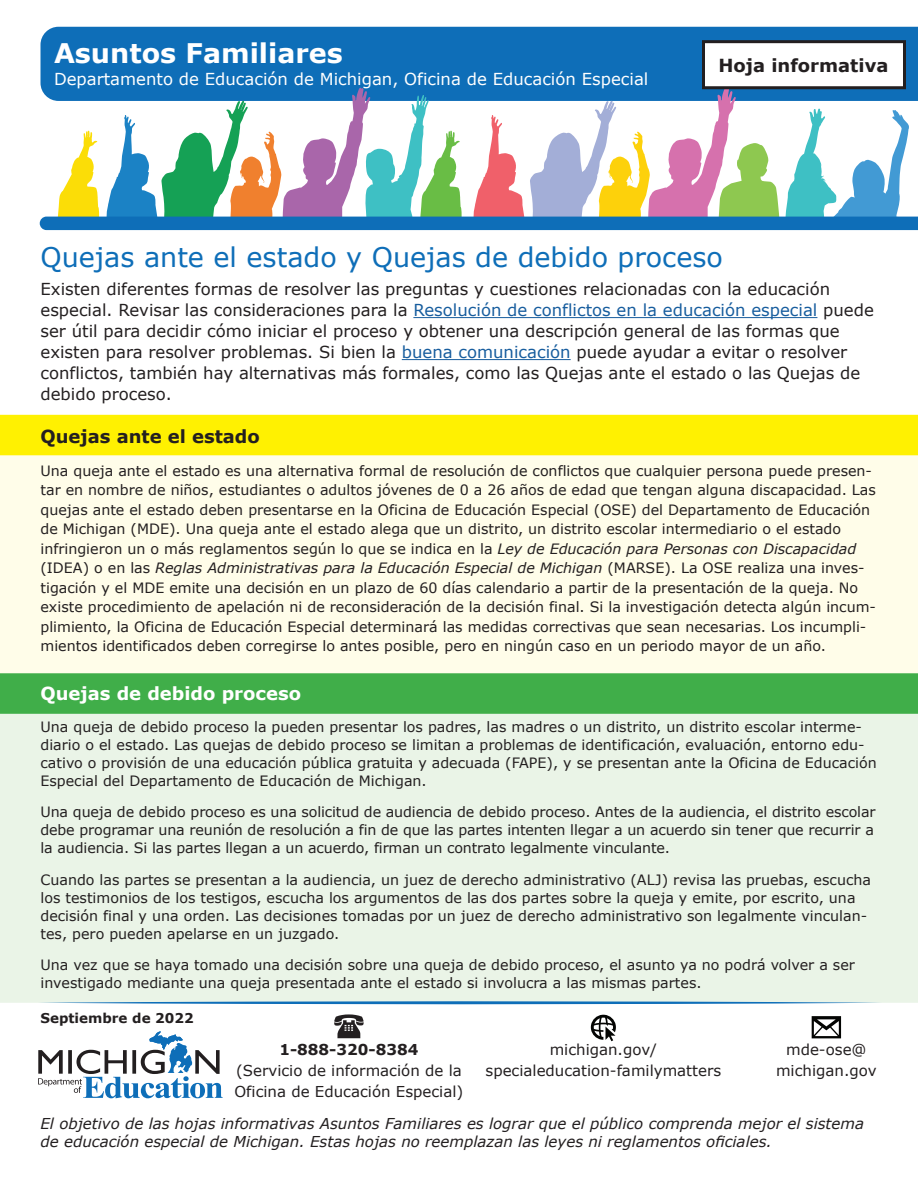
<style>
.page{position:relative;width:918px;height:1188px;background:#fff}
.page>*{position:absolute;margin:0;border:0;box-sizing:border-box;transform-origin:0 0}
.t1{font:27px "Verdana";color:#0e6eb8}
.t2{font:700 27px "Verdana";color:#fff}
.H3b{font:700 18px "Verdana";color:#fff}
.H3a{font:700 18px "Verdana";color:#231f20}
.FactSheet{font:700 18px "Verdana";color:#231f20}
.t3{font:16.5px/21px "Verdana";color:#231f20}
.t4{font:16.5px "Verdana";color:#fff}
.t5{font:italic 15px/18px "Verdana";color:#231f20}
.t6{font:15px/21px "Verdana";color:#231f20;text-align:center}
.t7{font:14.25px/19.5px "Verdana";color:#231f20}
.t8{font:700 13.5px "Verdana";color:#231f20}
.s1{color:#175d9e}
.s2{font-style:italic}
.s3{font-weight:700}
</style>
<div class="page">
<div style="left:0;top:714px;width:918px;height:289px;background:#eaf4e7"></div>
<div style="left:0;top:455px;width:918px;height:218px;background:#fffde9"></div>
<div style="left:0;top:415px;width:918px;height:40px;background:#fff101"></div>
<div style="left:40px;top:27px;width:878px;height:61px;background:#0e6eb8"></div>
<svg style="left:40px;top:88px;width:878px;height:142px"></svg>
<div style="left:704px;top:42px;width:201px;height:46px;background:#fff"></div>
<div style="left:702px;top:40px;width:204px;height:49px;border:3px solid #231f20"></div>
<hr style="left:413px;top:317px;width:404px;height:1px;background:#175d9e">
<hr style="left:402px;top:359px;width:169px;height:1px;background:#175d9e">
<svg style="left:38px;top:1001px;width:844px;height:3px;background:#5e9eca"></svg>
<svg style="left:38px;top:1031px;width:185px;height:67px"></svg>
<svg style="left:334px;top:1014px;width:30px;height:24px"></svg>
<svg style="left:591px;top:1015px;width:25px;height:26px"></svg>
<svg style="left:812px;top:1016px;width:29px;height:22px"></svg>
<div style="left:0;top:673px;width:918px;height:41px;background:#40ae49"></div>
<h1 class="t2" style="left:54px;top:34px;width:290px">Asuntos Familiares</h1>
<p class="t4" style="left:54px;top:68px;width:596px">Departamento de Educación de Michigan, Oficina de Educación Especial</p>
<p class="FactSheet" style="left:718px;top:52px;width:171px">Hoja informativa</p>
<h2 class="t1" style="left:40px;top:239px;width:684px">Quejas ante el estado y Quejas de debido proceso</h2>
<p class="t3" style="left:40px;top:278px;width:835px">Existen diferentes formas de resolver las preguntas y cuestiones relacionadas con la educación especial. Revisar las consideraciones para la <span class="s1">Resolución de conflictos en la educación especial</span> puede ser útil para decidir cómo iniciar el proceso y obtener una descripción general de las formas que existen para resolver problemas. Si bien la <span class="s1">buena comunicación</span> puede ayudar a evitar o resolver conflictos, también hay alternativas más formales, como las Quejas ante el estado o las Quejas de debido proceso.</p>
<h3 class="H3a" style="left:40px;top:424px;width:221px">Quejas ante el estado</h3>
<p class="t7" style="left:40px;top:461px;width:837px">Una queja ante el estado es una alternativa formal de resolución de conflictos que cualquier persona puede presen&shy;tar en nombre de niños, estudiantes o adultos jóvenes de 0 a 26 años de edad que tengan alguna discapacidad. Las quejas ante el estado deben presentarse en la Oficina de Educación Especial (OSE) del Departamento de Educación de Michigan (MDE). Una queja ante el estado alega que un distrito, un distrito escolar intermediario o el estado infringieron un o más reglamentos según lo que se indica en la <span class="s2">Ley de Educación para Personas con Discapacidad </span>(IDEA) o en las <span class="s2">Reglas Administrativas para la Educación Especial de Michigan</span> (MARSE). La OSE realiza una inves&shy;tigación y el MDE emite una decisión en un plazo de 60 días calendario a partir de la presentación de la queja. No existe procedimiento de apelación ni de reconsideración de la decisión final. Si la investigación detecta algún incum&shy;plimiento, la Oficina de Educación Especial determinará las medidas correctivas que sean necesarias. Los incumpli&shy;mientos identificados deben corregirse lo antes posible, pero en ningún caso en un periodo mayor de un año.</p>
<h3 class="H3b" style="left:40px;top:681px;width:262px">Quejas de debido proceso</h3>
<p class="t7" style="left:40px;top:717px;width:838px;line-height:18px">Una queja de debido proceso la pueden presentar los padres, las madres o un distrito, un distrito escolar interme&shy;diario o el estado. Las quejas de debido proceso se limitan a problemas de identificación, evaluación, entorno edu&shy;cativo o provisión de una educación pública gratuita y adecuada (FAPE), y se presentan ante la Oficina de Educación Especial del Departamento de Educación de Michigan.</p>
<p class="t7" style="left:40px;top:803px;width:837px;line-height:18px;text-align:justify">Una queja de debido proceso es una solicitud de audiencia de debido proceso. Antes de la audiencia, el distrito escolar debe programar una reunión de resolución a fin de que las partes intenten llegar a un acuerdo sin tener que recurrir a la audiencia. Si las partes llegan a un acuerdo, firman un contrato legalmente vinculante.</p>
<p class="t7" style="left:40px;top:870px;width:832px;line-height:18px">Cuando las partes se presentan a la audiencia, un juez de derecho administrativo (ALJ) revisa las pruebas, escucha los testimonios de los testigos, escucha los argumentos de las dos partes sobre la queja y emite, por escrito, una decisión final y una orden. Las decisiones tomadas por un juez de derecho administrativo son legalmente vinculan&shy;tes, pero pueden apelarse en un juzgado.</p>
<p class="t7" style="left:40px;top:956px;width:816px;line-height:18px">Una vez que se haya tomado una decisión sobre una queja de debido proceso, el asunto ya no podrá volver a ser investigado mediante una queja presentada ante el estado si involucra a las mismas partes.</p>
<p class="t8" style="left:40px;top:1009px;width:155px">Septiembre de 2022</p>
<p class="t6" style="left:234px;top:1039px;width:230px"><span class="s3">1-888-320-8384<br></span>(Servicio de información de la<br>Oficina de Educación Especial)</p>
<p class="t6" style="left:486px;top:1039px;width:237px">michigan.gov/ specialeducation-familymatters</p>
<p class="t6" style="left:776px;top:1039px;width:102px">mde-ose@ michigan.gov</p>
<p class="t5" style="left:41px;top:1115px;width:825px">El objetivo de las hojas informativas Asuntos Familiares es lograr que el público comprenda mejor el sistema de educación especial de Michigan. Estas hojas no reemplazan las leyes ni reglamentos oficiales.</p>
</div>
